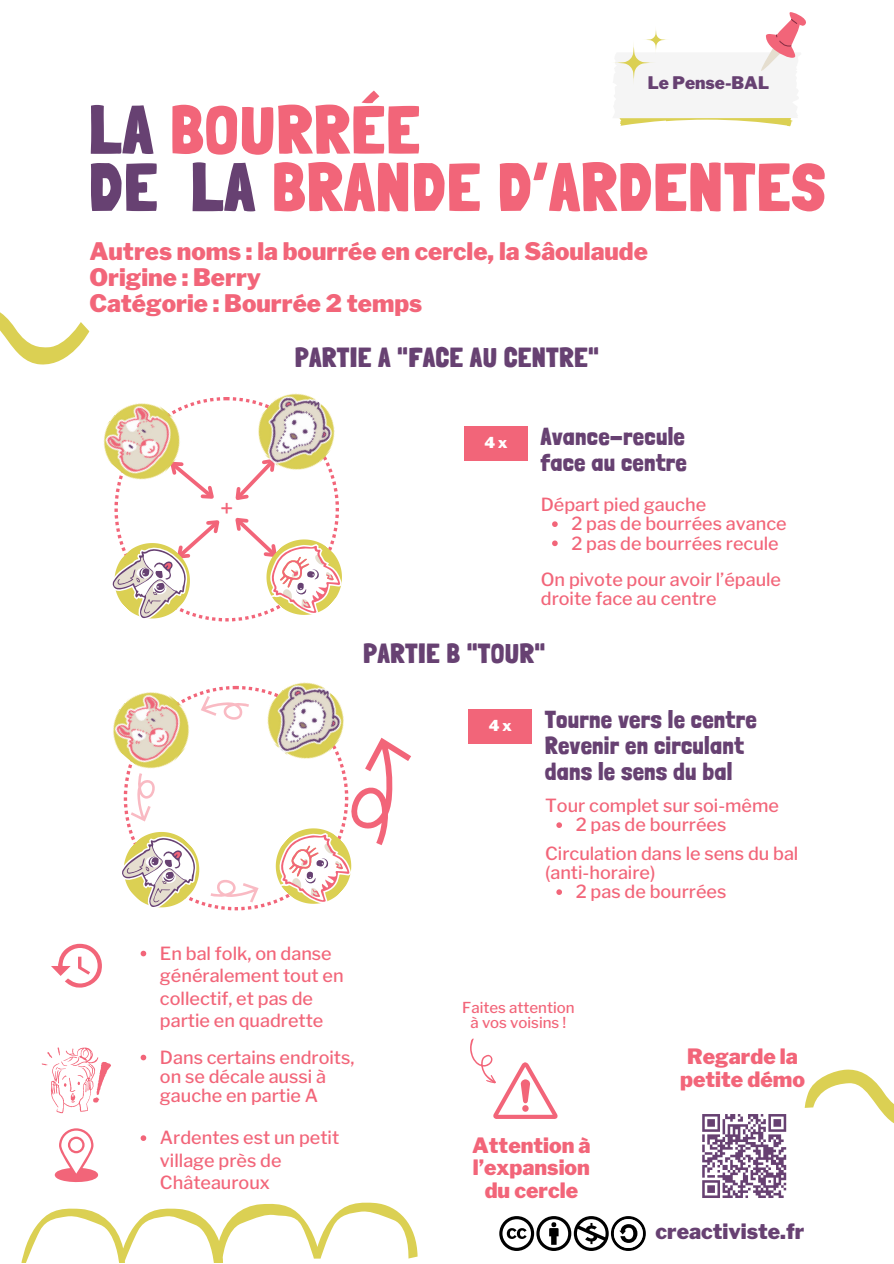
<style>
.page{position:relative;width:894px;height:1264px;background:#fff}
.page>*{position:absolute;margin:0;border:0;box-sizing:border-box;transform-origin:0 0}
.t1{font:900 67.5px/57.3px "Londrina Solid";letter-spacing:.035em;color:#f26579}
.t2{font:900 27px "Londrina Solid";letter-spacing:.035em;color:#674172}
.t3{font:900 24px/25.8px "Londrina Solid";letter-spacing:.035em;color:#674172}
.t4{font:900 24px/25.8px "Libre Franklin";color:#f26579}
.t5{font:500 23.55px "Libre Franklin";color:#f26579}
.t6{font:900 21px/22.5px "Libre Franklin";color:#f26579;text-align:center}
.t7{font:900 21px "Libre Franklin";color:#674172}
.t8{font:500 18px/22.5px "Libre Franklin";color:#f26579}
.t9{font:900 17.25px "Libre Franklin";color:#674172}
.t10{font:500 15px "Libre Franklin";color:#f26579}
.t11{font:900 15px "Libre Franklin";color:#fff}
.s1{color:#674172}
</style>
<div class="page">
<svg style="left:499px;top:1216px;width:146px;height:34px"></svg>
<svg style="left:0;top:312px;width:89px;height:53px"></svg>
<svg style="left:804px;top:1069px;width:89px;height:54px"></svg>
<svg style="left:21px;top:1202px;width:396px;height:60px"></svg>
<svg style="left:702px;top:1114px;width:85px;height:84px"></svg>
<svg style="left:470px;top:1038px;width:87px;height:80px"></svg>
<img style="left:245px;top:393px;width:90px;height:55px">
<img style="left:103px;top:402px;width:92px;height:46px">
<svg style="left:104px;top:448px;width:238px;height:174px"></svg>
<img style="left:293px;top:682px;width:25px;height:3px">
<svg style="left:552px;top:521px;width:5px;height:6px"></svg>
<svg style="left:552px;top:540px;width:5px;height:6px"></svg>
<div style="left:464px;top:426px;width:63px;height:34px;background:#f26579"></div>
<div style="left:468px;top:709px;width:63px;height:34px;background:#f26579"></div>
<svg style="left:556px;top:822px;width:6px;height:6px"></svg>
<svg style="left:556px;top:889px;width:6px;height:6px"></svg>
<svg style="left:42px;top:1047px;width:69px;height:66px"></svg>
<svg style="left:141px;top:1054px;width:5px;height:6px"></svg>
<svg style="left:55px;top:1128px;width:43px;height:55px"></svg>
<svg style="left:141px;top:1135px;width:5px;height:5px"></svg>
<svg style="left:51px;top:943px;width:51px;height:44px"></svg>
<svg style="left:141px;top:950px;width:5px;height:6px"></svg>
<svg style="left:113px;top:685px;width:298px;height:226px"></svg>
<svg style="left:614px;top:12px;width:192px;height:114px"></svg>
<p class="t9" style="left:647px;top:72px;width:123px">Le Pense-BAL</p>
<p class="t1" style="left:89px;top:101px;width:736px"><span class="s1">LA</span> BOURRÉE<br><span class="s1">DE LA</span> BRANDE D‘ARDENTES</p>
<p class="t4" style="left:89px;top:238px;width:560px">Autres noms : la bourrée en cercle, la Sâoulaude<br>Origine : Berry<br>Catégorie : Bourrée 2 temps</p>
<h2 class="t2" style="left:295px;top:341px;width:305px">PARTIE A "FACE AU CENTRE"</h2>
<p class="t11" style="left:484px;top:433px;width:25px">4x</p>
<p class="t3" style="left:540px;top:423px;width:147px">Avance-recule face au centre</p>
<p class="t5" style="left:220px;top:494px;width:15px">+</p>
<p class="t8" style="left:540px;top:493px;width:167px">Départ pied gauche</p>
<h1 class="t8" style="left:571px;top:512px;width:217px">2 pas de bourrées avance</h1>
<h3 class="t8" style="left:571px;top:532px;width:209px">2 pas de bourrées recule</h3>
<h2 class="t8" style="left:540px;top:569px;width:242px;line-height:19.2px">On pivote pour avoir l’épaule droite face au centre</h2>
<p class="t2" style="left:363px;top:637px;width:183px">PARTIE B "TOUR"</p>
<p class="t8" style="left:160px;top:942px;width:185px">En bal folk, on danse généralement tout en collectif, et pas de partie en quadrette</p>
<p class="t8" style="left:160px;top:1047px;width:196px;line-height:19.2px">Dans certains endroits, on se décale aussi à gauche en partie A</p>
<p class="t8" style="left:160px;top:1126px;width:181px">Ardentes est un petit village près de<br>Châteauroux</p>
<p class="t11" style="left:488px;top:716px;width:25px">4x</p>
<p class="t3" style="left:545px;top:706px;width:213px">Tourne vers le centre<br>Revenir en circulant dans le sens du bal</p>
<p class="t8" style="left:545px;top:794px;width:235px">Tour complet sur soi-même</p>
<p class="t8" style="left:575px;top:813px;width:152px">2 pas de bourrées</p>
<h3 class="t8" style="left:545px;top:844px;width:255px;line-height:19.2px">Circulation dans le sens du bal (anti-horaire)</h3>
<h5 class="t8" style="left:575px;top:880px;width:152px">2 pas de bourrées</h5>
<p class="t10" style="left:462px;top:998px;width:114px">Faites attention</p>
<p class="t10" style="left:470px;top:1013px;width:97px">à vos voisins !</p>
<h5 class="t6" style="left:472px;top:1133px;width:120px">Attention à l’expansion du cercle</h5>
<p class="t6" style="left:680px;top:1045px;width:126px">Regarde la petite démo</p>
<p class="t7" style="left:655px;top:1218px;width:150px">creactiviste.fr</p>
</div>
